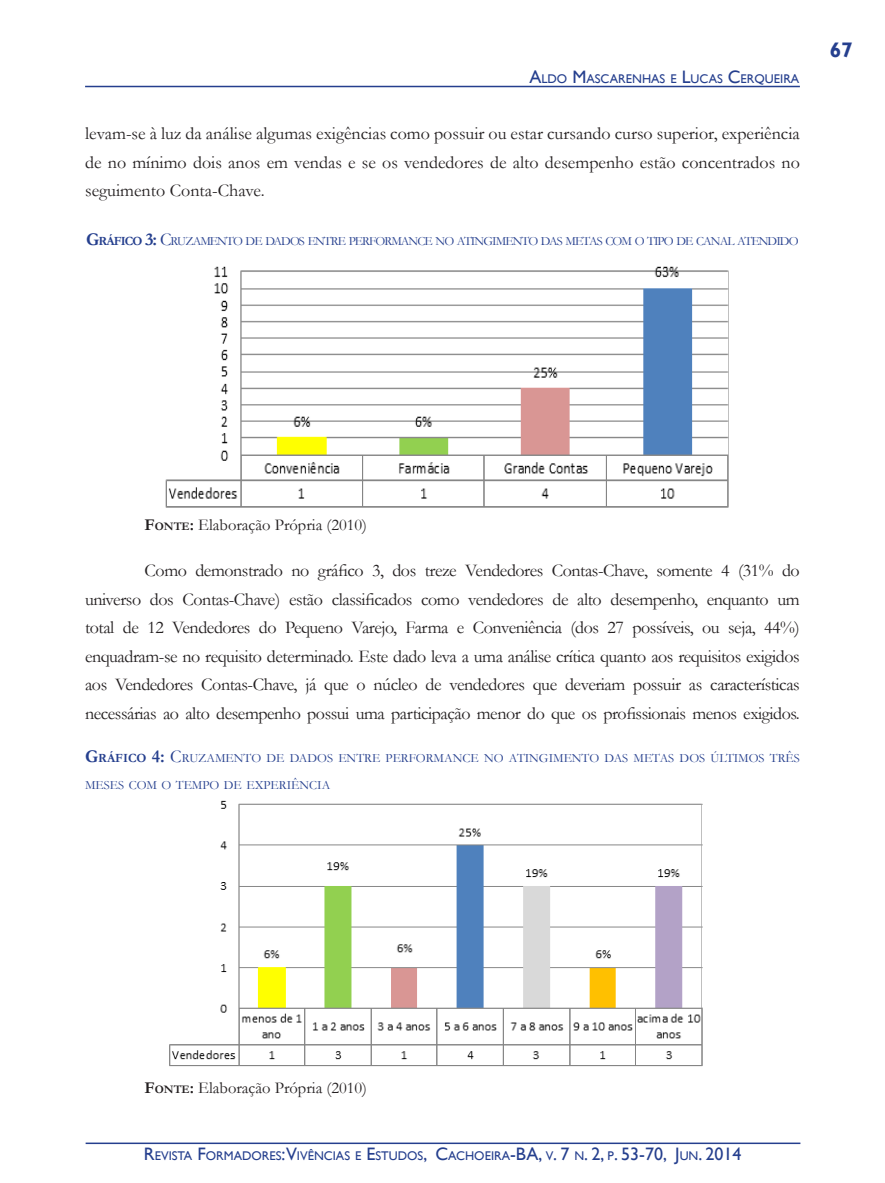
<style>
.page{position:relative;width:885px;height:1183px;background:#fff}
.page>*{position:absolute;margin:0;border:0;box-sizing:border-box;transform-origin:0 0}
.t1{font:700 21px "Gill Sans";color:#253f8e}
.t2{font:18px/28.5px "Garamond";letter-spacing:-.015em;color:#231f20;text-align:justify}
.t3{font:16.5px "Garamond";color:#231f20}
.t4{font:12.6px/27px "Garamond";color:#253f8e}
.t5{font:12.6px "Gill Sans";color:#253f8e}
.t6{font:12.6px "Garamond";letter-spacing:-.07em;color:#253f8e}
.s1{font-size:18px}
.s2{font-weight:700;font-size:18px}
.s3{font-weight:700}
.s4{font-weight:700;font-size:11.55px}
</style>
<div class="page">
<hr style="left:85px;top:86px;width:714px;height:1px;background:#253f8e">
<hr style="left:86px;top:1142px;width:714px;height:1px;background:#253f8e">
<img style="left:165px;top:266px;width:564px;height:242px">
<img style="left:169px;top:800px;width:534px;height:267px">
<p class="t5" style="left:529px;top:71px;width:271px"><span class="s1">A</span>LDO <span class="s1">M</span>ASCARENHAS E <span class="s1">L</span>UCAS <span class="s1">C</span>ERQUEIRA</p>
<p class="t2" style="left:85px;top:119px;width:716px">levam-se à luz da análise algumas exigências como possuir ou estar cursando curso superior, experiência de no mínimo dois anos em vendas e se os vendedores de alto desempenho estão concentrados no seguimento Conta-Chave.</p>
<p class="t6" style="left:86px;top:232px;width:712px"><span class="s2">G</span><span class="s3">RÁFICO</span> <span class="s2">3:</span> <span class="s1">C</span>RUZAMENTO DE DADOS ENTRE PERFORMANCE NO ATINGIMENTO DAS METAS COM O TIPO DE CANAL ATENDIDO</p>
<p class="t1" style="left:829px;top:37px;width:25px">67</p>
<p class="t3" style="left:145px;top:513px;width:224px"><span class="s3">F</span><span class="s4">ONTE</span><span class="s3">:</span> Elaboração Própria (2010)</p>
<p class="t2" style="left:85px;top:555px;width:716px;text-indent:60px">Como demonstrado no gráfico 3, dos treze Vendedores Contas-Chave, somente 4 (31% do universo dos Contas-Chave) estão classificados como vendedores de alto desempenho, enquanto um total de 12 Vendedores do Pequeno Varejo, Farma e Conveniência (dos 27 possíveis, ou seja, 44%) enquadram-se no requisito determinado. Este dado leva a uma análise crítica quanto aos requisitos exigidos aos Vendedores Contas-Chave, já que o núcleo de vendedores que deveriam possuir as características necessárias ao alto desempenho possui uma participação menor do que os profissionais menos exigidos.</p>
<p class="t4" style="left:85px;top:744px;width:716px"><span class="s2">G</span><span class="s3">RÁFICO</span> <span class="s2">4:</span> <span class="s1">C</span>RUZAMENTO DE DADOS ENTRE PERFORMANCE NO ATINGIMENTO DAS METAS DOS ÚLTIMOS TRÊS<br>MESES COM O TEMPO DE EXPERIÊNCIA</p>
<p class="t3" style="left:145px;top:1076px;width:224px"><span class="s3">F</span><span class="s4">ONTE</span><span class="s3">:</span> Elaboração Própria (2010)</p>
<p class="t5" style="left:144px;top:1148px;width:599px"><span class="s1">R</span>EVISTA <span class="s1">F</span>ORMADORES<span class="s1">:V</span>IVÊNCIAS E <span class="s1">E</span>STUDOS<span class="s1">, C</span>ACHOEIRA<span class="s1">-BA,</span> V<span class="s1">. 7</span> N<span class="s1">. 2,</span> P<span class="s1">. 53-70, J</span>UN<span class="s1">. 2014</span></p>
</div>
